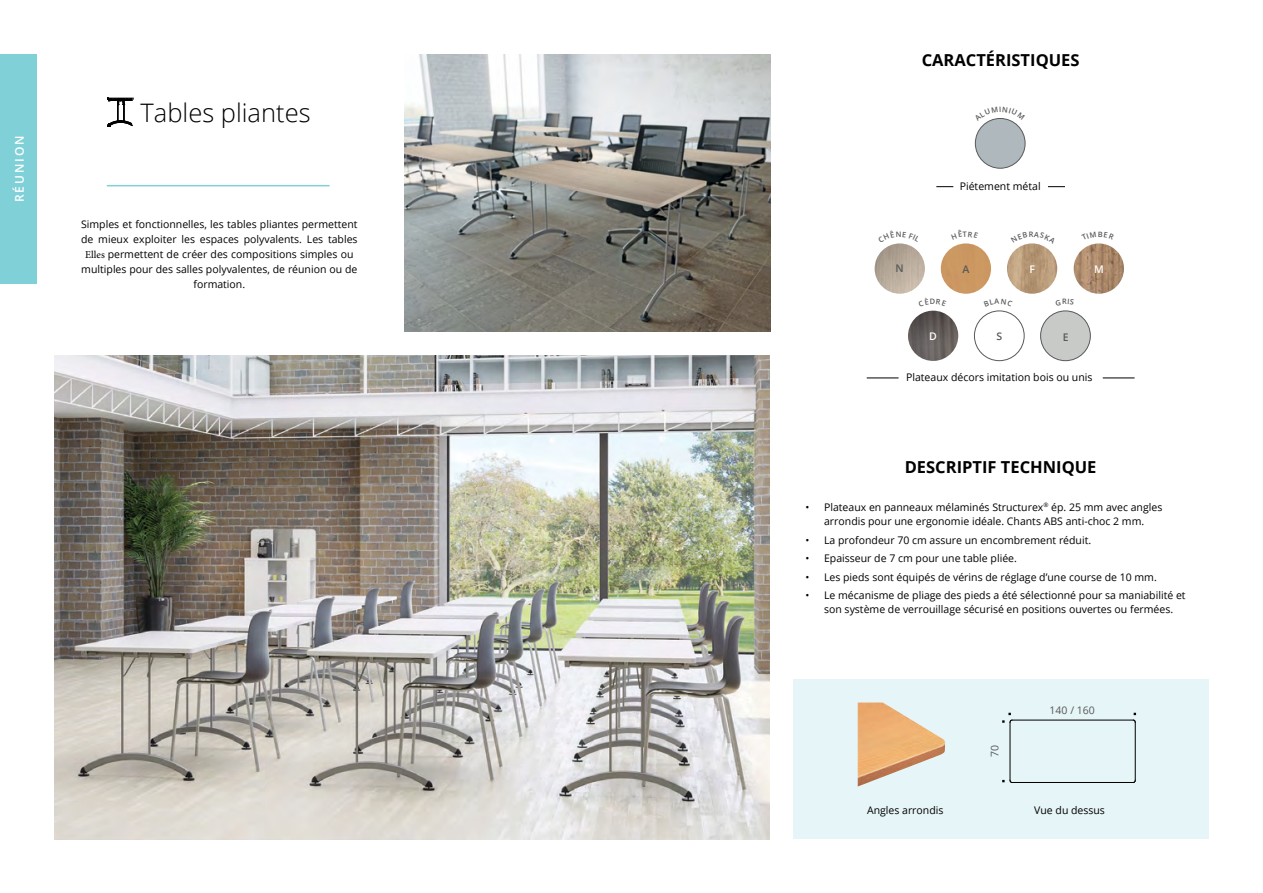
<style>
.page{position:relative;width:1263px;height:893px;background:#fff}
.page>*{position:absolute;margin:0;border:0;box-sizing:border-box;transform-origin:0 0}
.Titre_Gamme_Page_Int{font:300 25.5px "Open Sans";color:#000}
.Titre_Descriptif_tec{font:700 16.5px "Open Sans";color:#000}
.Titre_Caractéristiqu{font:700 16.5px "Open Sans";color:#000}
.t1{font:600 12px "Open Sans";letter-spacing:.16em;color:#fff}
.Descriptif_Gamme_Pag{font:10.5px/15px "Open Sans";color:#000;text-align:center}
.Légende_décors{font:10.5px "Open Sans";color:#000}
.t2{font:10.5px "Open Sans";color:#58595b}
.Reférence_finition_p{font:600 10.5px "Open Sans";color:#58595b}
.Reférence_finition_p-2{font:600 10.5px "Open Sans";color:#fff}
.s1{font-family:"Minion Pro"}
</style>
<div class="page">
<div style="left:0;top:54px;width:36px;height:230px;background:#80d0d8"></div>
<div style="left:793px;top:679px;width:415px;height:160px;background:#e6f5f7"></div>
<img style="left:55px;top:356px;width:715px;height:483px">
<img style="left:404px;top:55px;width:367px;height:277px">
<hr style="left:107px;top:185px;width:223px;height:1px;background:#80d0d8">
<svg style="left:107px;top:98px;width:26px;height:29px"></svg>
<img style="left:908px;top:311px;width:51px;height:50px">
<div style="left:974px;top:311px;width:50px;height:50px;border:1px solid #58595b;border-radius:50%"></div>
<div style="left:1040px;top:311px;width:50px;height:50px;background:#c8cac8;border-radius:50%"></div>
<div style="left:1040px;top:311px;width:50px;height:50px;border:1px solid #58595b;border-radius:50%"></div>
<img style="left:875px;top:243px;width:50px;height:51px;border-radius:25px">
<img style="left:940px;top:243px;width:51px;height:51px">
<img style="left:1007px;top:243px;width:50px;height:51px;border-radius:25px">
<img style="left:1074px;top:243px;width:50px;height:51px;border-radius:25px">
<hr style="left:1103px;top:378px;width:31px;height:1px;background:#000">
<hr style="left:867px;top:378px;width:31px;height:1px;background:#000">
<hr style="left:1012px;top:782px;width:121px;height:1px;background:#000">
<hr style="left:1135px;top:722px;width:1px;height:58px;background:#000">
<hr style="left:1010px;top:722px;width:1px;height:58px;background:#000">
<hr style="left:1012px;top:720px;width:121px;height:1px;background:#000">
<svg style="left:1133px;top:713px;width:3px;height:9px"></svg>
<svg style="left:1002px;top:713px;width:10px;height:10px"></svg>
<img style="left:858px;top:702px;width:87px;height:84px">
<div style="left:975px;top:118px;width:50px;height:50px;background:#afb9bd;border-radius:50%"></div>
<div style="left:975px;top:118px;width:50px;height:50px;border:1px solid #58595b;border-radius:50%"></div>
<svg style="left:1048px;top:186px;width:17px;height:1px"></svg>
<svg style="left:936px;top:186px;width:17px;height:1px"></svg>
<svg style="left:988px;top:118px;width:24px;height:3px"></svg>
<p class="t1" style="left:11px;top:202px;width:68px;rotate:-90deg">RÉUNION</p>
<p class="Titre_Gamme_Page_Int" style="left:141px;top:95px;width:172px">Tables pliantes</p>
<p class="Descriptif_Gamme_Pag" style="left:81px;top:216px;width:278px">Simples et fonctionnelles, les tables pliantes permettent de mieux exploiter les espaces polyvalents. Les tables <span class="s1">Elles</span> permettent de créer des compositions simples ou multiples pour des salles polyvalentes, de réunion ou de formation.</p>
<p class="Titre_Caractéristiqu" style="left:922px;top:48px;width:159px">CARACTÉRISTIQUES</p>
<p class="Légende_décors" style="left:960px;top:179px;width:82px">Piétement métal</p>
<p class="Reférence_finition_p" style="left:896px;top:261px;width:10px">N</p>
<p class="Reférence_finition_p" style="left:962px;top:262px;width:8px">A</p>
<p class="Reférence_finition_p-2" style="left:1030px;top:262px;width:7px">F</p>
<p class="Reférence_finition_p-2" style="left:1094px;top:262px;width:11px">M</p>
<p class="Reférence_finition_p-2" style="left:929px;top:329px;width:9px">D</p>
<p class="Reférence_finition_p" style="left:996px;top:329px;width:7px">S</p>
<p class="Reférence_finition_p" style="left:1063px;top:330px;width:7px">E</p>
<p class="Légende_décors" style="left:906px;top:370px;width:188px">Plateaux décors imitation bois ou unis</p>
<p class="Titre_Descriptif_tec" style="left:905px;top:455px;width:193px">DESCRIPTIF TECHNIQUE</p>
<p class="Descriptif_Gamme_Pag" style="left:806px;top:500px;width:358px;line-height:14.2px">• Plateaux en panneaux mélaminés Structurex<sup>®</sup> ép. 25 mm avec angles arrondis pour une ergonomie idéale. Chants ABS anti-choc 2 mm.</p>
<p class="Descriptif_Gamme_Pag" style="left:806px;top:532px;width:287px">• La profondeur 70 cm assure un encombrement réduit.</p>
<p class="Descriptif_Gamme_Pag" style="left:806px;top:550px;width:213px">• Epaisseur de 7 cm pour une table pliée.</p>
<p class="Descriptif_Gamme_Pag" style="left:806px;top:569px;width:353px">• Les pieds sont équipés de vérins de réglage d’une course de 10 mm.</p>
<p class="Descriptif_Gamme_Pag" style="left:806px;top:588px;width:381px;line-height:14.2px">• Le mécanisme de pliage des pieds a été sélectionné pour sa maniabilité et son système de verrouillage sécurisé en positions ouvertes ou fermées.</p>
<p class="t2" style="left:987px;top:757px;width:14px;rotate:-90deg">70</p>
<p class="t2" style="left:1049px;top:703px;width:47px">140 / 160</p>
<p class="Descriptif_Gamme_Pag" style="left:867px;top:803px;width:78px">Angles arrondis</p>
<p class="Descriptif_Gamme_Pag" style="left:1034px;top:803px;width:72px">Vue du dessus</p>
</div>
